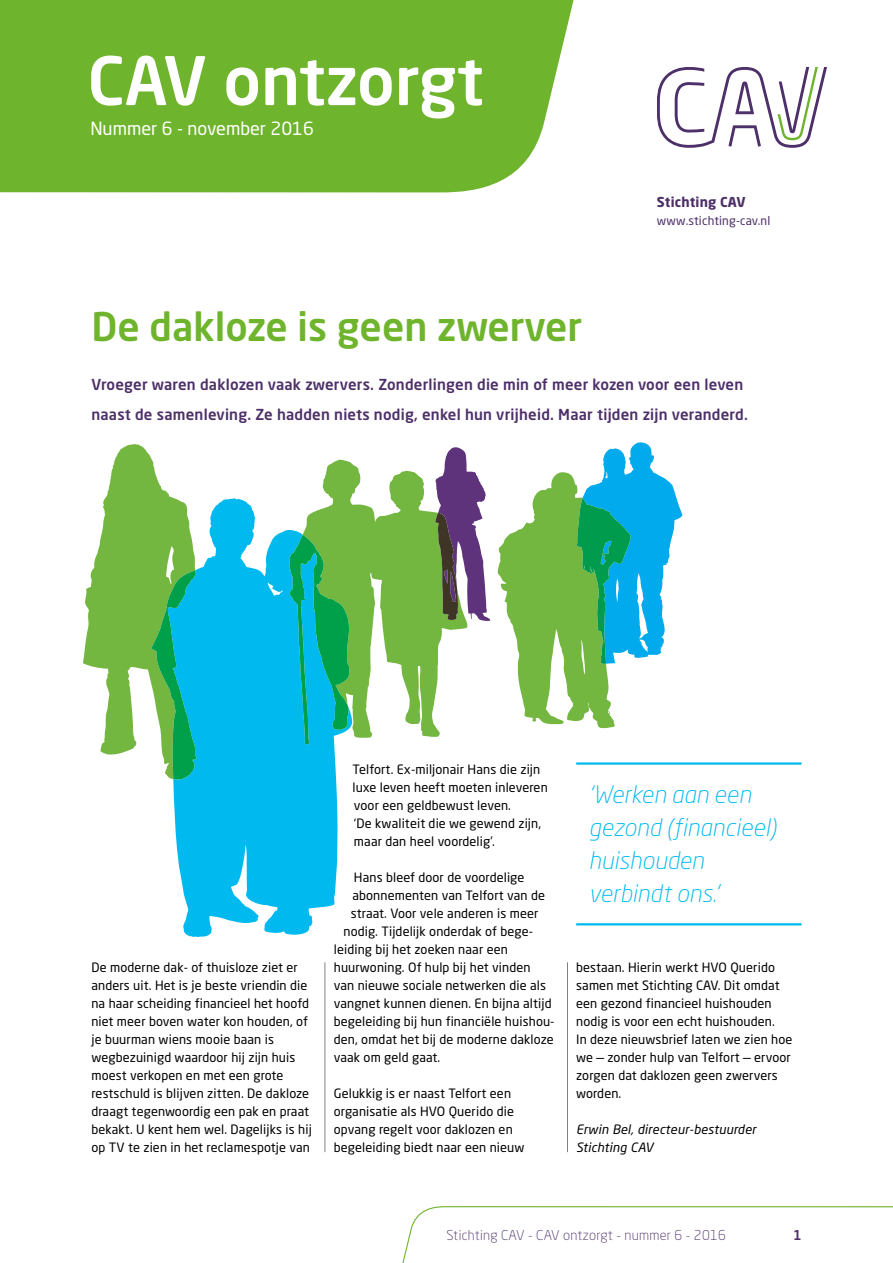
<style>
.page{position:relative;width:893px;height:1263px;background:#fff}
.page>*{position:absolute;margin:0;border:0;box-sizing:border-box;transform-origin:0 0}
.t1{font:500 66px "Neo Sans Std";color:#fff}
.t2{font:500 39px "Neo Sans Std";color:#6fb42d}
.t3{font:italic 300 24px/33px "Neo Sans Std";letter-spacing:.005em;color:#00baef}
.t4{font:18px "Neo Sans Std";color:#fff}
.t5{font:500 15px/30px "Neo Sans Std";letter-spacing:.015em;color:#4d3069}
.t6{font:300 13.5px "Neo Sans Std";letter-spacing:.02em;color:#4d3069}
.t7{font:700 13.5px "Neo Sans Std";letter-spacing:.015em;color:#4d3069}
.t8{font:500 13.5px "Neo Sans Std";color:#4d3069}
.t9{font:12.75px/18px "Neo Sans Std";letter-spacing:.01em;color:#000}
.t10{font:italic 12.75px/18px "Neo Sans Std";letter-spacing:.015em;color:#000}
.t11{font:12px "Neo Sans Std";letter-spacing:.015em;color:#4d3069}
</style>
<div class="page">
<svg style="left:657px;top:67px;width:170px;height:81px"></svg>
<div style="left:0;top:0;width:574px;height:193px;background:#6fb42d"></div>
<hr style="left:325px;top:962px;width:1px;height:190px;background:#818084">
<hr style="left:567px;top:962px;width:1px;height:190px;background:#818084">
<svg style="left:173px;top:498px;width:165px;height:439px;background:#23c3f1"></svg>
<svg style="left:303px;top:460px;width:164px;height:278px;fill:#73b640"></svg>
<svg style="left:289px;top:535px;width:61px;height:209px;background:#1cb192"></svg>
<svg style="left:498px;top:442px;width:185px;height:286px"></svg>
<svg style="left:435px;top:447px;width:55px;height:174px"></svg>
<svg style="left:83px;top:444px;width:114px;height:335px"></svg>
<hr style="left:576px;top:762px;width:225px;height:3px;background:#00baef">
<hr style="left:576px;top:923px;width:225px;height:2px;background:#00baef">
<svg style="left:402px;top:1206px;width:491px;height:57px"></svg>
<h1 class="t1" style="left:88px;top:39px;width:398px">CAV ontzorgt</h1>
<h3 class="t4" style="left:90px;top:117px;width:225px">Nummer 6 - november 2016</h3>
<p class="t7" style="left:657px;top:194px;width:90px">Stichting CAV</p>
<p class="t11" style="left:657px;top:214px;width:115px">www.stichting-cav.nl</p>
<h2 class="t2" style="left:91px;top:302px;width:492px">De dakloze is geen zwerver</h2>
<p class="t5" style="left:91px;top:369px;width:658px">Vroeger waren daklozen vaak zwervers. Zonderlingen die min of meer kozen voor een leven naast de samenleving. Ze hadden niets nodig, enkel hun vrijheid. Maar tijden zijn veranderd.</p>
<p class="t9" style="left:91px;top:958px;width:222px">De moderne dak- of thuisloze ziet er anders uit. Het is je beste vriendin die na haar scheiding financieel het hoofd niet meer boven water kon houden, of je buurman wiens mooie baan is wegbezuinigd waardoor hij zijn huis moest verkopen en met een grote restschuld is blijven zitten. De dakloze draagt tegenwoordig een pak en praat bekakt. U kent hem wel. Dagelijks is hij op TV te zien in het reclamespotje van</p>
<p class="t9" style="left:352px;top:760px;width:197px">Telfort. Ex-miljonair Hans die zijn luxe leven heeft moeten inleveren voor een geldbewust leven.<br>‘De kwaliteit die we gewend zijn, maar dan heel voordelig’.</p>
<p class="t9" style="left:354px;top:868px;width:172px">Hans bleef door de voordelige</p>
<p class="t9" style="left:352px;top:886px;width:194px">abonnementen van Telfort van de</p>
<p class="t9" style="left:351px;top:904px;width:189px">straat. Voor vele anderen is meer</p>
<p class="t9" style="left:343px;top:922px;width:190px">nodig. Tijdelijk onderdak of bege-</p>
<p class="t9" style="left:334px;top:940px;width:176px">leiding bij het zoeken naar een</p>
<p class="t9" style="left:334px;top:958px;width:198px">huurwoning. Of hulp bij het vinden</p>
<p class="t9" style="left:334px;top:976px;width:214px">van nieuwe sociale netwerken die als</p>
<p class="t9" style="left:334px;top:994px;width:219px">vangnet kunnen dienen. En bijna altijd</p>
<p class="t9" style="left:334px;top:1012px;width:222px">begeleiding bij hun financiële huishou-</p>
<p class="t9" style="left:334px;top:1030px;width:221px">den, omdat het bij de moderne dakloze</p>
<p class="t9" style="left:334px;top:1048px;width:108px">vaak om geld gaat.</p>
<p class="t9" style="left:334px;top:1084px;width:192px">Gelukkig is er naast Telfort een organisatie als HVO Querido die opvang regelt voor daklozen en begeleiding biedt naar een nieuw</p>
<h3 class="t3" style="left:589px;top:777px;width:189px">‘Werken aan een gezond (financieel) huishouden verbindt ons.’</h3>
<p class="t9" style="left:576px;top:958px;width:218px">bestaan. Hierin werkt HVO Querido samen met Stichting CAV. Dit omdat een gezond financieel huishouden nodig is voor een echt huishouden.<br>In deze nieuwsbrief laten we zien hoe we — zonder hulp van Telfort — ervoor zorgen dat daklozen geen zwervers worden.</p>
<p class="t10" style="left:576px;top:1120px;width:181px">Erwin Bel, directeur-bestuurder<br>Stichting CAV</p>
<p class="t6" style="left:446px;top:1227px;width:281px">Stichting CAV - CAV ontzorgt - nummer 6 - 2016</p>
<p class="t8" style="left:793px;top:1226px;width:10px">1</p>
</div>
